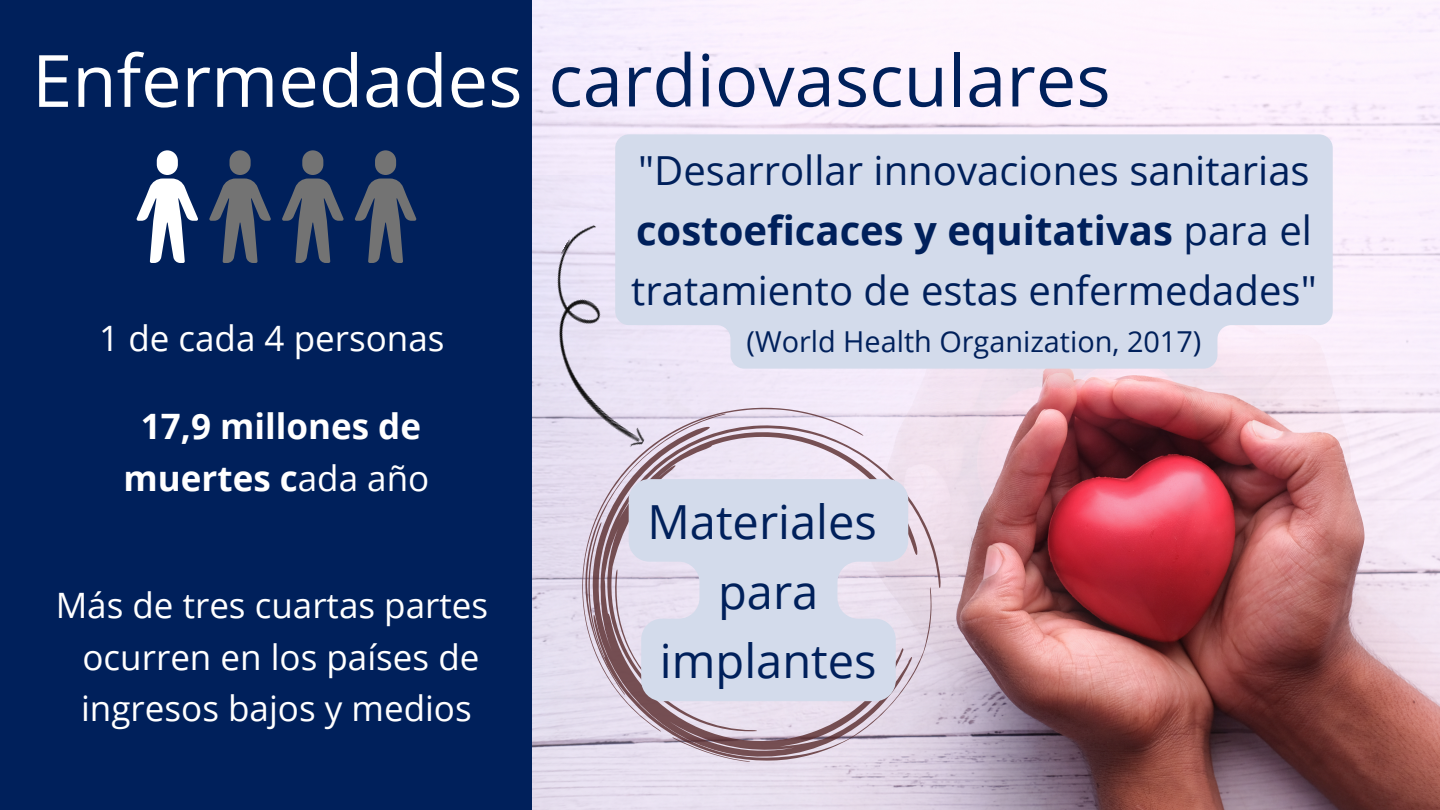
<style>
.page{position:relative;width:1440px;height:810px;background:#00205b}
.page>*{position:absolute;margin:0;border:0;box-sizing:border-box;transform-origin:0 0}
.t1{font:72.2px "Open Sans";color:#00205b}
.t2{font:47px/69.8px "Open Sans";color:#00205b;text-align:center}
.t3{font:40.1px/60px "Open Sans";color:#00205b}
.t4{font:35px/51.8px "Open Sans";color:#fff;text-align:center}
.t5{font:700 35px/51.8px "Open Sans";color:#fff;text-align:center}
.t6{font:28.8px "Open Sans";color:#00205b}
.s1{color:#fff}
.s2{font-weight:400}
.s3{font-weight:700}
</style>
<div class="page">
<svg style="left:137px;top:150px;width:61px;height:113px"></svg>
<svg style="left:209px;top:150px;width:207px;height:113px"></svg>
<img style="left:532px;top:0;width:908px;height:175px">
<img style="left:532px;top:175px;width:908px;height:635px">
<svg style="left:864px;top:425px;width:77px;height:336px;background:#e8d9e6"></svg>
<svg style="left:672px;top:761px;width:79px;height:1px"></svg>
<svg style="left:582px;top:407px;width:282px;height:325px;background:#dfd3e1"></svg>
<svg style="left:585px;top:414px;width:141px;height:108px;background:#cebfcd"></svg>
<svg style="left:585px;top:522px;width:348px;height:239px;background:#c7b5c2"></svg>
<img style="left:532px;top:218px;width:192px;height:233px">
<div style="left:615px;top:134px;width:718px;height:235px;background:#d3dbeb"></div>
<svg style="left:629px;top:479px;width:279px;height:222px;background:#d5d9e9"></svg>
<h1 class="t1" style="left:32px;top:29px;width:1080px"><span class="s1">Enfermedades</span> cardiovasculares</h1>
<p class="t4" style="left:99px;top:312px;width:347px">1 de cada 4 personas</p>
<p class="t5" style="left:124px;top:399px;width:307px">17,9 millones de muertes c<span class="s2">ada año</span></p>
<p class="t4" style="left:56px;top:578px;width:434px">Más de tres cuartas partes ocurren en los países de ingresos bajos y medios</p>
<p class="t3" style="left:631px;top:140px;width:687px">"Desarrollar innovaciones sanitarias <span class="s3">costoeficaces y equitativas</span> para el tratamiento de estas enfermedades"</p>
<p class="t6" style="left:747px;top:322px;width:456px">(World Health Organization, 2017)</p>
<p class="t2" style="left:647px;top:486px;width:231px">Materiales para implantes</p>
</div>
